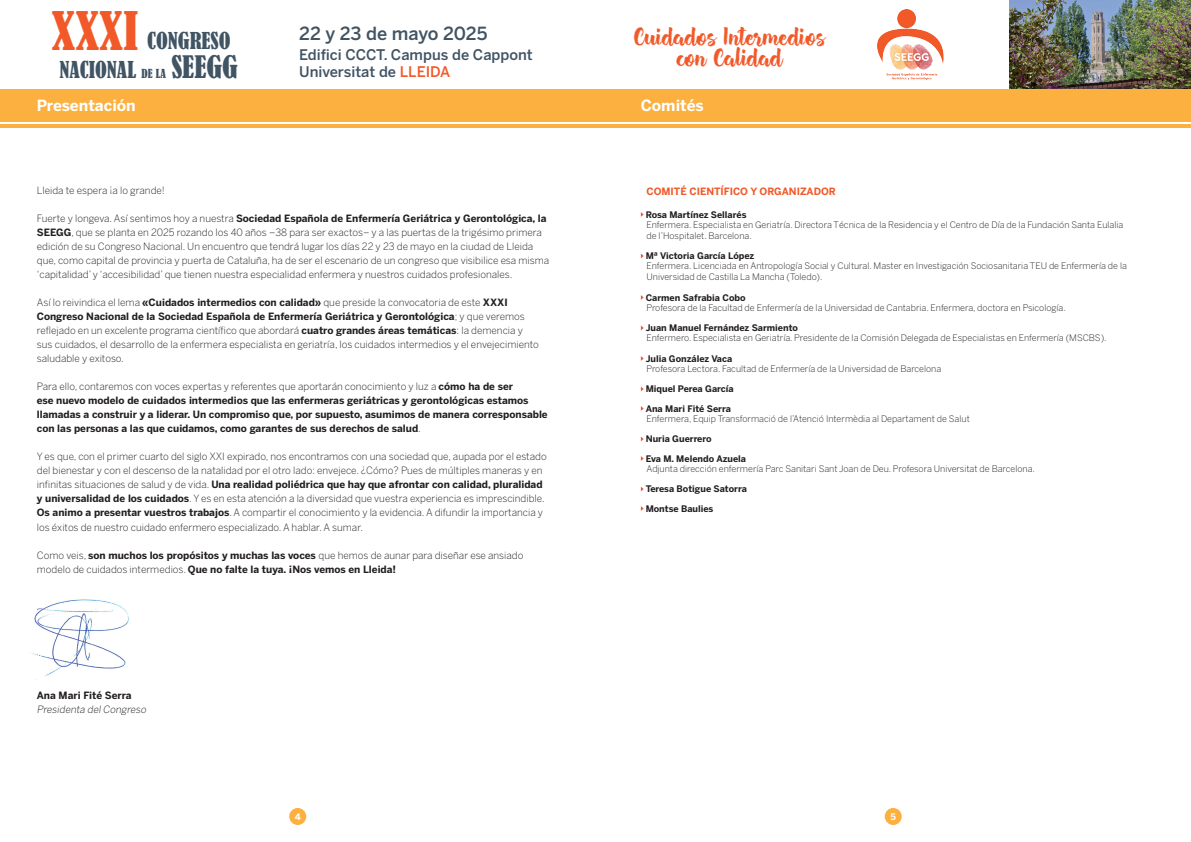
<style>
.page{position:relative;width:1191px;height:842px;background:#fff}
.page>*{position:absolute;margin:0;border:0;box-sizing:border-box;transform-origin:0 0}
.t1{font:condensed 49.9px "Bernard";color:#f15929}
.t2{font:condensed 29.1px "Bernard";color:#415464}
.t3{font:23.5px/21.3px "Hensa";color:#f15929;text-align:center}
.t4{font:condensed 21.8px/29.1px "Bernard";color:#415464}
.t5{font:500 18px "Benton Sans";letter-spacing:-.005em;color:#415464}
.t6{font:700 15.4px "Benton Sans";color:#fff}
.t7{font:500 14.6px/17px "Benton Sans";color:#415464}
.t8{font:300 10px/14px "Benton Sans";color:#231f20}
.t9{font:700 10px/14px "Benton Sans";color:#231f20}
.t10{font:700 10px "Benton Sans";color:#f15929}
.t11{font:italic 300 10px "Benton Sans";color:#231f20}
.t12{font:300 9px/11px "Benton Sans";color:#231f20}
.t13{font:700 9px/19.5px "Benton Sans";color:#231f20}
.t14{font:700 9px "Benton Sans";color:#fff}
.s1{font-size:11.7px}
.s2{color:#f15929}
.s3{font-weight:700}
.s4{font-weight:300}
</style>
<div class="page">
<img style="left:1009px;top:0;width:182px;height:90px">
<img style="left:877px;top:9px;width:67px;height:70px">
<div style="left:0;top:90px;width:1191px;height:32px;background:#fbb03f"></div>
<hr style="left:0;top:124px;width:1191px;height:4px;background:#fbb03f">
<div style="left:289px;top:808px;width:17px;height:17px;background:#fbb03f;border-radius:50%"></div>
<div style="left:884px;top:808px;width:17px;height:17px;background:#fbb03f;border-radius:50%"></div>
<img style="left:30px;top:599px;width:99px;height:81px">
<h1 class="t1" style="left:52px;top:2px;width:88px">XXXI</h1>
<h3 class="t4" style="left:59px;top:26px;width:173px;text-indent:88px">CONGRESO<br>NACIONAL <span class="s1">DE LA</span></h3>
<h2 class="t2" style="left:171px;top:50px;width:68px">SEEGG</h2>
<h3 class="t5" style="left:299px;top:23px;width:190px">22 y 23 de mayo 2025</h3>
<h3 class="t7" style="left:299px;top:46px;width:235px">Edifici CCCT. Campus de Cappont<br>Universitat de <span class="s2">LLEIDA</span></h3>
<h3 class="t3" style="left:634px;top:29px;width:193px">Cuidados Intermedios con Calidad</h3>
<h3 class="t6" style="left:37px;top:96px;width:100px">Presentación</h3>
<h3 class="t6" style="left:641px;top:96px;width:64px">Comités</h3>
<p class="t8" style="left:37px;top:184px;width:130px">Lleida te espera ¡a lo grande!</p>
<p class="t8" style="left:37px;top:212px;width:514px">Fuerte y longeva. Así sentimos hoy a nuestra <span class="s3">Sociedad Española de Enfermería Geriátrica y Gerontológica, la SEEGG</span>, que se planta en 2025 rozando los 40 años –38 para ser exactos– y a las puertas de la trigésimo primera edición de su Congreso Nacional. Un encuentro que tendrá lugar los días 22 y 23 de mayo en la ciudad de Lleida que, como capital de provincia y puerta de Cataluña, ha de ser el escenario de un congreso que visibilice esa misma ‘capitalidad’ y ‘accesibilidad’ que tienen nuestra especialidad enfermera y nuestros cuidados profesionales.</p>
<p class="t8" style="left:37px;top:296px;width:503px">Así lo reivindica el lema <span class="s3">«Cuidados intermedios con calidad»</span> que preside la convocatoria de este <span class="s3">XXXI Congreso Nacional de la Sociedad Española de Enfermería Geriátrica y Gerontológica</span>; y que veremos reflejado en un excelente programa científico que abordará <span class="s3">cuatro grandes áreas temáticas</span>: la demencia y sus cuidados, el desarrollo de la enfermera especialista en geriatría, los cuidados intermedios y el envejecimiento saludable y exitoso.</p>
<p class="t9" style="left:37px;top:380px;width:512px"><span class="s4">Para ello, contaremos con voces expertas y referentes que aportarán conocimiento y luz a</span> cómo ha de ser<br>ese nuevo modelo de cuidados intermedios que las enfermeras geriátricas y gerontológicas estamos llamadas a construir y a liderar. Un compromiso que, por supuesto, asumimos de manera corresponsable con las personas a las que cuidamos, como garantes de sus derechos de salud<span class="s4">.</span></p>
<p class="t8" style="left:37px;top:450px;width:511px">Y es que, con el primer cuarto del siglo XXI expirado, nos encontramos con una sociedad que, aupada por el estado del bienestar y con el descenso de la natalidad por el otro lado: envejece. ¿Cómo? Pues de múltiples maneras y en infinitas situaciones de salud y de vida. <span class="s3">Una realidad poliédrica que hay que afrontar con calidad, pluralidad y universalidad de los cuidados</span>. Y es en esta atención a la diversidad que vuestra experiencia es imprescindible.<br><span class="s3">Os animo a presentar vuestros trabajos</span>. A compartir el conocimiento y la evidencia. A difundir la importancia y los éxitos de nuestro cuidado enfermero especializado. A hablar. A sumar.</p>
<p class="t8" style="left:37px;top:548px;width:488px">Como veis, <span class="s3">son muchos los propósitos y muchas las voces</span> que hemos de aunar para diseñar ese ansiado modelo de cuidados intermedios. <span class="s3">Que no falte la tuya. ¡Nos vemos en Lleida!</span></p>
<p class="t9" style="left:37px;top:688px;width:96px">Ana Mari Fité Serra</p>
<p class="t11" style="left:37px;top:703px;width:113px">Presidenta delCongreso</p>
<p class="t10" style="left:646px;top:186px;width:191px">COMITÉ CIENTÍFICO Y ORGANIZADOR</p>
<p class="t13" style="left:645px;top:205px;width:102px">Rosa Martínez Sellarés</p>
<p class="t12" style="left:646px;top:219px;width:478px">Enfermera. Especialista en Geriatría. Directora Técnica de la Residencia y el Centro de Día de la Fundación Santa Eulalia de l’Hospitalet. Barcelona.</p>
<p class="t13" style="left:645px;top:246px;width:110px">Mª Victoria García López</p>
<p class="t12" style="left:646px;top:260px;width:482px">Enfermera. Licenciada en Antropología Social y Cultural. Master en Investigación Sociosanitaria TEU de Enfermería de la<br>Universidad de Castilla La Mancha (Toledo).</p>
<p class="t13" style="left:645px;top:288px;width:101px">Carmen Safrabia Cobo</p>
<p class="t12" style="left:646px;top:302px;width:421px">Profesora de la Facultad de Enfermería de la Universidad de Cantabria. Enfermera, doctora en Psicología.</p>
<p class="t13" style="left:645px;top:318px;width:154px">Juan Manuel Fernández Sarmiento</p>
<p class="t12" style="left:646px;top:332px;width:461px">Enfermero. Especialista en Geriatría. Presidente de la Comisión Delegada de Especialistas en Enfermería (MSCBS).</p>
<p class="t13" style="left:645px;top:349px;width:88px">Julia González Vaca</p>
<p class="t12" style="left:646px;top:363px;width:296px">Profesora Lectora. Facultad de Enfermería de la Universidad de Barcelona</p>
<p class="t13" style="left:645px;top:379px;width:90px">Miquel Perea García<br>Ana Mari Fité Serra</p>
<p class="t12" style="left:646px;top:413px;width:325px">Enfermera, Equip Transformació de l’Atenció Intermèdia al Departament de Salut</p>
<p class="t13" style="left:645px;top:429px;width:102px">Nuria Guerrero<br>Eva M. Melendo Azuela</p>
<p class="t12" style="left:646px;top:463px;width:390px">Adjunta dirección enfermería Parc Sanitari Sant Joan de Deu. Profesora Universitat de Barcelona.</p>
<p class="t13" style="left:645px;top:479px;width:103px">Teresa Botigue Satorra<br>Montse Baulies</p>
<p class="t14" style="left:295px;top:811px;width:8px">4</p>
<p class="t14" style="left:890px;top:811px;width:7px">5</p>
</div>
